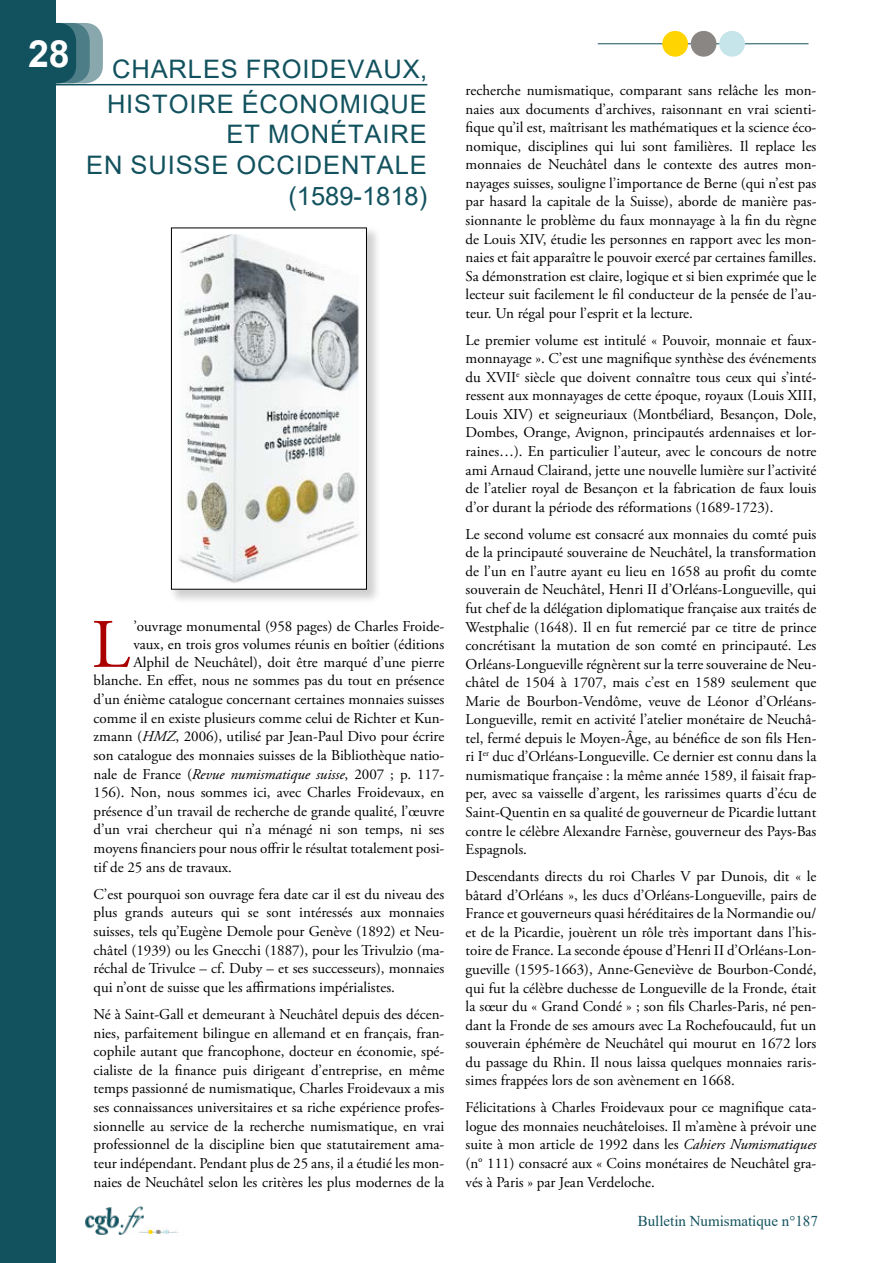
<style>
.page{position:relative;width:893px;height:1263px;background:#fff}
.page>*{position:absolute;margin:0;border:0;box-sizing:border-box;transform-origin:0 0}
.t1{font:69.3px "Adobe Garamond Pro";color:#a00}
.t2{font:25.5px/30.6px "Arial";letter-spacing:.035em;color:#12525e;text-align:right}
.t3{font:15px/18.6px "Adobe Garamond Pro";color:#000;text-align:justify}
.t4{font:15px "Times New Roman";color:#12525e}
.s1{font-style:italic}
</style>
<div class="page">
<div style="left:0;top:0;width:55px;height:1263px;background:#12525e"></div>
<img style="left:85px;top:1206px;width:59px;height:29px">
<img style="left:129px;top:1227px;width:50px;height:8px">
<hr style="left:598px;top:43px;width:210px;height:1px;background:#12525e">
<div style="left:662px;top:31px;width:26px;height:26px;background:#ffd400;border-radius:50%"></div>
<div style="left:691px;top:31px;width:25px;height:26px;background:#8a8683;border-radius:50%"></div>
<div style="left:719px;top:31px;width:26px;height:26px;background:#c6e5ea;border-radius:50%"></div>
<svg style="left:5px;top:23px;width:98px;height:60px;background:#699199"></svg>
<div style="left:0;top:23px;width:76px;height:60px;background:#12525e;border-radius:18px"></div>
<hr style="left:0;top:84px;width:427px;height:1px;background:#12525e">
<div style="left:168px;top:225px;width:214px;height:379px;background:#000;opacity:.19"></div>
<svg style="left:168px;top:225px;width:202px;height:367px"></svg>
<svg style="left:171px;top:228px;width:196px;height:361px"></svg>
<h2 class="t2" style="left:28px;top:51px;width:401px;line-height:35.1px"><sup>28</sup> CHARLES FROIDEVAUX,<br>HISTOIRE ÉCONOMIQUE</h2>
<h2 class="t2" style="left:86px;top:119px;width:343px">ET MONÉTAIRE<br>EN SUISSE OCCIDENTALE (1589-1818)</h2>
<h1 class="t1" style="left:92px;top:603px;width:40px">L</h1>
<p class="t3" style="left:133px;top:617px;width:312px">’ouvrage monumental (958 pages) de Charles Froide-</p>
<p class="t3" style="left:133px;top:635px;width:312px">vaux, en trois gros volumes réunis en boîtier (éditions</p>
<p class="t3" style="left:133px;top:653px;width:312px">Alphil de Neuchâtel), doit être marqué d’une pierre</p>
<p class="t3" style="left:94px;top:672px;width:352px">blanche. En effet, nous ne sommes pas du tout en présence</p>
<p class="t3" style="left:94px;top:690px;width:352px">d’un énième catalogue concernant certaines monnaies suisses</p>
<p class="t3" style="left:94px;top:709px;width:352px">comme il en existe plusieurs comme celui de Richter et Kun-</p>
<p class="t3" style="left:94px;top:728px;width:352px">zmann (<span class="s1">HMZ</span>, 2006), utilisé par Jean-Paul Divo pour écrire</p>
<p class="t3" style="left:94px;top:746px;width:352px">son catalogue des monnaies suisses de la Bibliothèque natio-</p>
<p class="t3" style="left:94px;top:765px;width:352px">nale de France (<span class="s1">Revue numismatique suisse</span>, 2007 ; p. 117-</p>
<p class="t3" style="left:94px;top:784px;width:352px">156). Non, nous sommes ici, avec Charles Froidevaux, en</p>
<p class="t3" style="left:94px;top:802px;width:352px">présence d’un travail de recherche de grande qualité, l’œuvre</p>
<p class="t3" style="left:94px;top:821px;width:352px">d’un vrai chercheur qui n’a ménagé ni son temps, ni ses</p>
<p class="t3" style="left:94px;top:839px;width:352px">moyens financiers pour nous offrir le résultat totalement posi-</p>
<p class="t3" style="left:94px;top:858px;width:140px">tif de 25 ans de travaux.</p>
<p class="t3" style="left:94px;top:885px;width:352px">C’est pourquoi son ouvrage fera date car il est du niveau des plus grands auteurs qui se sont intéressés aux monnaies suisses, tels qu’Eugène Demole pour Genève (1892) et Neu&shy;châtel (1939) ou les Gnecchi (1887), pour les Trivulzio (ma&shy;réchal de Trivulce – cf. Duby – et ses successeurs), monnaies qui n’ont de suisse que les affirmations impérialistes.</p>
<p class="t3" style="left:94px;top:1005px;width:352px">Né à Saint-Gall et demeurant à Neuchâtel depuis des décen&shy;nies, parfaitement bilingue en allemand et en français, fran&shy;cophile autant que francophone, docteur en économie, spé&shy;cialiste de la finance puis dirigeant d’entreprise, en même temps passionné de numismatique, Charles Froidevaux a mis ses connaissances universitaires et sa riche expérience profes&shy;sionnelle au service de la recherche numismatique, en vrai professionnel de la discipline bien que statutairement ama&shy;teur indépendant. Pendant plus de 25 ans, il a étudié les mon&shy;naies de Neuchâtel selon les critères les plus modernes de la</p>
<p class="t3" style="left:466px;top:82px;width:352px">recherche numismatique, comparant sans relâche les mon&shy;naies aux documents d’archives, raisonnant en vrai scienti&shy;fique qu’il est, maîtrisant les mathématiques et la science éco&shy;nomique, disciplines qui lui sont familières. Il replace les monnaies de Neuchâtel dans le contexte des autres mon&shy;nayages suisses, souligne l’importance de Berne (qui n’est pas par hasard la capitale de la Suisse), aborde de manière pas&shy;sionnante le problème du faux monnayage à la fin du règne de Louis XIV, étudie les personnes en rapport avec les mon&shy;naies et fait apparaître le pouvoir exercé par certaines familles.<br>Sa démonstration est claire, logique et si bien exprimée que le lecteur suit facilement le fil conducteur de la pensée de l’au&shy;teur. Un régal pour l’esprit et la lecture.</p>
<p class="t3" style="left:466px;top:331px;width:352px">Le premier volume est intitulé « Pouvoir, monnaie et faux&shy;monnayage ». C’est une magnifique synthèse des événements du XVII<sup>e</sup> siècle que doivent connaître tous ceux qui s’inté&shy;ressent aux monnayages de cette époque, royaux (Louis XIII, Louis XIV) et seigneuriaux (Montbéliard, Besançon, Dole, Dombes, Orange, Avignon, principautés ardennaises et lor&shy;raines…). En particulier l’auteur, avec le concours de notre ami Arnaud Clairand, jette une nouvelle lumière sur l’activité de l’atelier royal de Besançon et la fabrication de faux louis d’or durant la période des réformations (1689-1723).</p>
<p class="t3" style="left:466px;top:525px;width:352px">Le second volume est consacré aux monnaies du comté puis de la principauté souveraine de Neuchâtel, la transformation de l’un en l’autre ayant eu lieu en 1658 au profit du comte souverain de Neuchâtel, Henri II d’Orléans-Longueville, qui fut chef de la délégation diplomatique française aux traités de Westphalie (1648). Il en fut remercié par ce titre de prince concrétisant la mutation de son comté en principauté. Les Orléans-Longueville régnèrent sur la terre souveraine de Neu&shy;châtel de 1504 à 1707, mais c’est en 1589 seulement que Marie de Bourbon-Vendôme, veuve de Léonor d’Orléans-Longueville, remit en activité l’atelier monétaire de Neuchâ&shy;tel, fermé depuis le Moyen-Âge, au bénéfice de son fils Hen&shy;ri I<sup>er</sup> duc d’Orléans-Longueville. Ce dernier est connu dans la numismatique française : la même année 1589, il faisait frap&shy;per, avec sa vaisselle d’argent, les rarissimes quarts d’écu de Saint-Quentin en sa qualité de gouverneur de Picardie luttant contre le célèbre Alexandre Farnèse, gouverneur des Pays-Bas Espagnols.</p>
<p class="t3" style="left:466px;top:868px;width:352px">Descendants directs du roi Charles V par Dunois, dit « le bâtard d’Orléans », les ducs d’Orléans-Longueville, pairs de France et gouverneurs quasi héréditaires de la Normandie ou/ et de la Picardie, jouèrent un rôle très important dans l’his&shy;toire de France. La seconde épouse d’Henri II d’Orléans-Lon&shy;gueville (1595-1663), Anne-Geneviève de Bourbon-Condé, qui fut la célèbre duchesse de Longueville de la Fronde, était la sœur du « Grand Condé » ; son fils Charles-Paris, né pen&shy;dant la Fronde de ses amours avec La Rochefoucauld, fut un souverain éphémère de Neuchâtel qui mourut en 1672 lors du passage du Rhin. Il nous laissa quelques monnaies raris&shy;simes frappées lors de son avènement en 1668.</p>
<p class="t3" style="left:466px;top:1099px;width:352px">Félicitations à Charles Froidevaux pour ce magnifique cata&shy;logue des monnaies neuchâteloises. Il m’amène à prévoir une suite à mon article de 1992 dans les <span class="s1">Cahiers Numismatiques </span>(n° 111) consacré aux « Coins monétaires de Neuchâtel gra&shy;vés à Paris » par Jean Verdeloche.</p>
<p class="t4" style="left:638px;top:1210px;width:182px">Bulletin Numismatique n°187</p>
</div>
